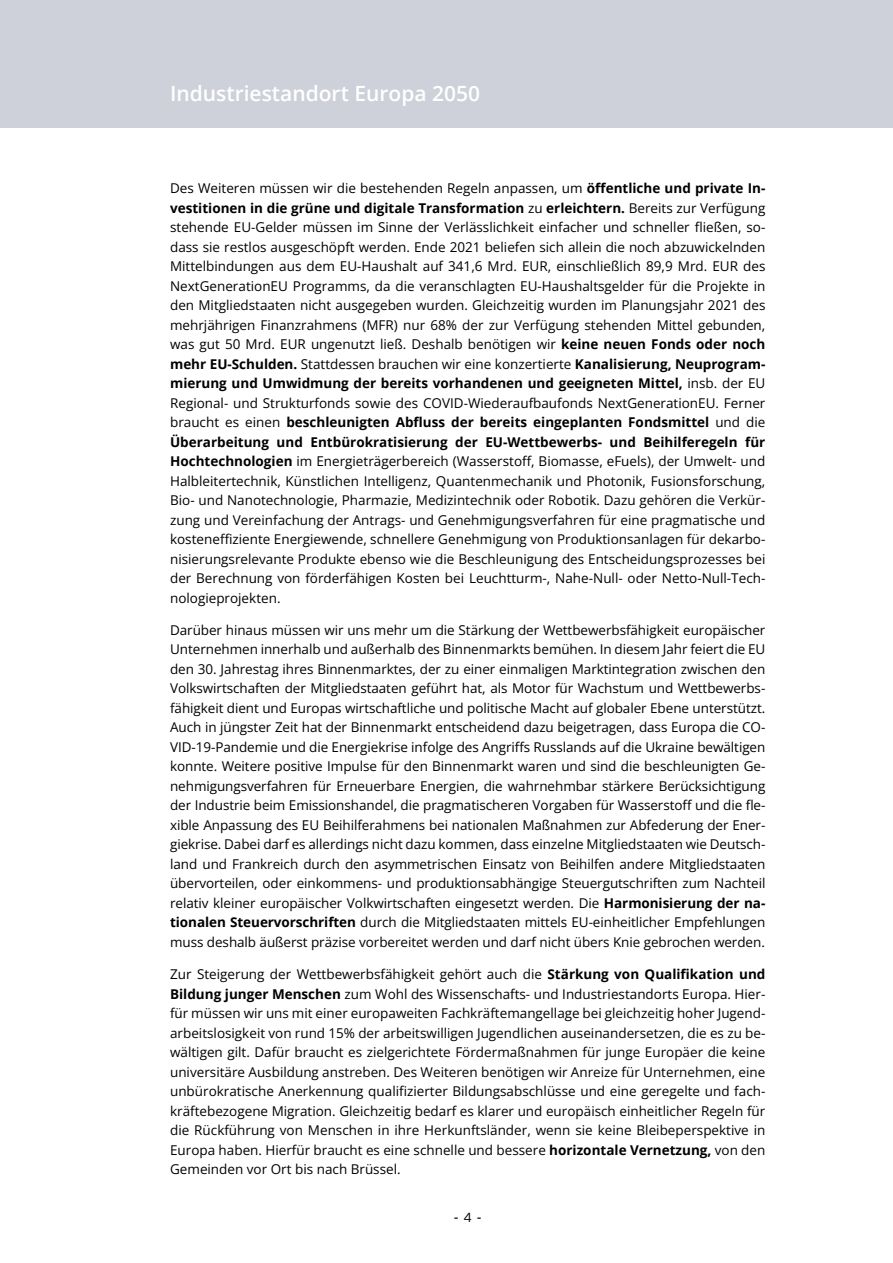
<style>
.page{position:relative;width:893px;height:1263px;background:#fff}
.page>*{position:absolute;margin:0;border:0;box-sizing:border-box;transform-origin:0 0}
.t1{font:600 21px "Open Sans";color:#fff}
.t2{font:13.5px/19.5px "Open Sans";color:#000;text-align:justify}
.t3{font:300 13.5px "PF Beau Sans Pro";color:#000}
.s1{font-weight:700}
</style>
<div class="page">
<div style="left:0;top:0;width:893px;height:128px;background:#cfd1da"></div>
<p class="t1" style="left:170px;top:79px;width:311px">Industriestandort Europa 2050</p>
<p class="t2" style="left:170px;top:178px;width:597px">Des Weiteren müssen wir die bestehenden Regeln anpassen, um <span class="s1">öffentliche und private In&shy;vestitionen in die grüne und digitale Transformation</span> zu <span class="s1">erleichtern.</span> Bereits zur Verfügung stehende EU-Gelder müssen im Sinne der Verlässlichkeit einfacher und schneller fließen, so&shy;dass sie restlos ausgeschöpft werden. Ende 2021 beliefen sich allein die noch abzuwickelnden Mittelbindungen aus dem EU-Haushalt auf 341,6 Mrd. EUR, einschließlich 89,9 Mrd. EUR des NextGenerationEU Programms, da die veranschlagten EU-Haushaltsgelder für die Projekte in den Mitgliedstaaten nicht ausgegeben wurden. Gleichzeitig wurden im Planungsjahr 2021 des mehrjährigen Finanzrahmens (MFR) nur 68% der zur Verfügung stehenden Mittel gebunden, was gut 50 Mrd. EUR ungenutzt ließ. Deshalb benötigen wir <span class="s1">keine neuen Fonds oder noch mehr EU-Schulden.</span> Stattdessen brauchen wir eine konzertierte <span class="s1">Kanalisierung, Neuprogram&shy;mierung und Umwidmung der bereits vorhandenen und geeigneten Mittel,</span> insb. der EU Regional- und Strukturfonds sowie des COVID-Wiederaufbaufonds NextGenerationEU. Ferner braucht es einen <span class="s1">beschleunigten Abfluss der bereits eingeplanten Fondsmittel</span> und die <span class="s1">Überarbeitung und Entbürokratisierung der EU-Wettbewerbs- und Beihilferegeln für Hochtechnologien</span> im Energieträgerbereich (Wasserstoff, Biomasse, eFuels), der Umwelt- und Halbleitertechnik, Künstlichen Intelligenz, Quantenmechanik und Photonik, Fusionsforschung, Bio- und Nanotechnologie, Pharmazie, Medizintechnik oder Robotik. Dazu gehören die Verkür&shy;zung und Vereinfachung der Antrags- und Genehmigungsverfahren für eine pragmatische und kosteneffiziente Energiewende, schnellere Genehmigung von Produktionsanlagen für dekarbo&shy;nisierungsrelevante Produkte ebenso wie die Beschleunigung des Entscheidungsprozesses bei der Berechnung von förderfähigen Kosten bei Leuchtturm-, Nahe-Null- oder Netto-Null-Tech&shy;nologieprojekten.</p>
<p class="t2" style="left:170px;top:620px;width:597px">Darüber hinaus müssen wir uns mehr um die Stärkung der Wettbewerbsfähigkeit europäischer Unternehmen innerhalb und außerhalb des Binnenmarkts bemühen. In diesem Jahr feiert die EU den 30. Jahrestag ihres Binnenmarktes, der zu einer einmaligen Marktintegration zwischen den Volkswirtschaften der Mitgliedstaaten geführt hat, als Motor für Wachstum und Wettbewerbs&shy;fähigkeit dient und Europas wirtschaftliche und politische Macht auf globaler Ebene unterstützt.<br>Auch in jüngster Zeit hat der Binnenmarkt entscheidend dazu beigetragen, dass Europa die CO-VID-19-Pandemie und die Energiekrise infolge des Angriffs Russlands auf die Ukraine bewältigen konnte. Weitere positive Impulse für den Binnenmarkt waren und sind die beschleunigten Ge&shy;nehmigungsverfahren für Erneuerbare Energien, die wahrnehmbar stärkere Berücksichtigung der Industrie beim Emissionshandel, die pragmatischeren Vorgaben für Wasserstoff und die fle&shy;xible Anpassung des EU Beihilferahmens bei nationalen Maßnahmen zur Abfederung der Ener&shy;giekrise. Dabei darf es allerdings nicht dazu kommen, dass einzelne Mitgliedstaaten wie Deutsch&shy;land und Frankreich durch den asymmetrischen Einsatz von Beihilfen andere Mitgliedstaaten übervorteilen, oder einkommens- und produktionsabhängige Steuergutschriften zum Nachteil relativ kleiner europäischer Volkwirtschaften eingesetzt werden. Die <span class="s1">Harmonisierung der na&shy;tionalen Steuervorschriften</span> durch die Mitgliedstaaten mittels EU-einheitlicher Empfehlungen muss deshalb äußerst präzise vorbereitet werden und darf nicht übers Knie gebrochen werden.</p>
<p class="t2" style="left:170px;top:964px;width:597px">Zur Steigerung der Wettbewerbsfähigkeit gehört auch die <span class="s1">Stärkung von Qualifikation und Bildung junger Menschen</span> zum Wohl des Wissenschafts- und Industriestandorts Europa. Hier&shy;für müssen wir uns mit einer europaweiten Fachkräftemangellage bei gleichzeitig hoher Jugend&shy;arbeitslosigkeit von rund 15% der arbeitswilligen Jugendlichen auseinandersetzen, die es zu be&shy;wältigen gilt. Dafür braucht es zielgerichtete Fördermaßnahmen für junge Europäer die keine universitäre Ausbildung anstreben. Des Weiteren benötigen wir Anreize für Unternehmen, eine unbürokratische Anerkennung qualifizierter Bildungsabschlüsse und eine geregelte und fach&shy;kräftebezogene Migration. Gleichzeitig bedarf es klarer und europäisch einheitlicher Regeln für die Rückführung von Menschen in ihre Herkunftsländer, wenn sie keine Bleibeperspektive in Europa haben. Hierfür braucht es eine schnelle und bessere <span class="s1">horizontale Vernetzung,</span> von den Gemeinden vor Ort bis nach Brüssel.</p>
<p class="t3" style="left:454px;top:1210px;width:29px">- 4 -</p>
</div>
